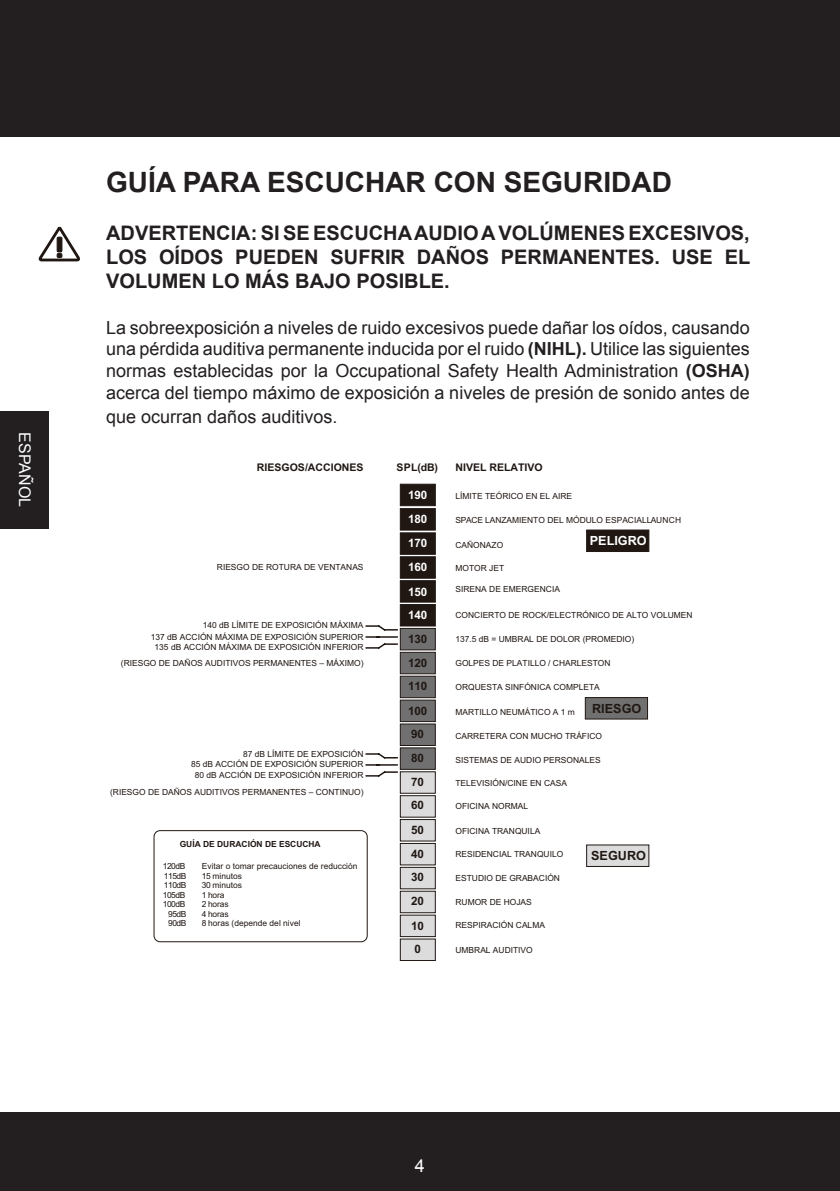
<style>
.page{position:relative;width:840px;height:1191px;background:#fff}
.page>*{position:absolute;margin:0;border:0;box-sizing:border-box;transform-origin:0 0}
.t1{font:700 28px "Arial";color:#231f20}
.t2{font:700 20px/24px "Arial";color:#231f20;text-align:justify}
.t3{font:18px/21.6px "Arial";color:#231f20;text-align:justify}
.t4{font:18px "Arial";color:#fff}
.t5{font:16px "Arial";color:#fff}
.t6{font:700 12.6px "Arial";color:#201713}
.t7{font:700 12.6px "Arial";color:#fff}
.t8{font:700 11.6px "Arial";letter-spacing:-.01em;color:#201713}
.t9{font:700 11.6px "Arial";letter-spacing:-.01em;color:#fff}
.t10{font:700 10.6px "Arial";color:#201713}
.t11{font:8.4px/9.4px "Arial";color:#201713;text-align:right}
.t12{font:8.4px/9.4px "Arial";letter-spacing:-.055em;color:#201713;text-align:right}
.t13{font:700 8.4px "Arial";color:#201713}
.s1{font-weight:700}
</style>
<div class="page">
<div style="left:0;top:0;width:839px;height:136px;background:#231f20"></div>
<div style="left:0;top:1111px;width:839px;height:80px;background:#231f20"></div>
<div style="left:0;top:411px;width:48px;height:118px;background:#231f20"></div>
<div style="left:400px;top:939px;width:35px;height:21px;background:#dcdcdd"></div>
<div style="left:400px;top:915px;width:35px;height:22px;background:#dcdcdd;border:1px solid #201713"></div>
<div style="left:400px;top:891px;width:35px;height:22px;background:#dcdcdd;border:1px solid #201713"></div>
<div style="left:400px;top:867px;width:35px;height:22px;background:#dcdcdd;border:1px solid #201713"></div>
<div style="left:400px;top:843px;width:35px;height:22px;background:#dcdcdd;border:1px solid #201713"></div>
<div style="left:400px;top:819px;width:35px;height:22px;background:#dcdcdd;border:1px solid #201713"></div>
<div style="left:400px;top:795px;width:35px;height:22px;background:#dcdcdd;border:1px solid #201713"></div>
<div style="left:400px;top:771px;width:35px;height:22px;background:#dcdcdd"></div>
<div style="left:586px;top:844px;width:62px;height:22px;background:#dcdcdd"></div>
<div style="left:400px;top:747px;width:35px;height:22px;background:#707070;border:1px solid #201713"></div>
<div style="left:400px;top:723px;width:35px;height:22px;background:#707070;border:1px solid #201713"></div>
<div style="left:400px;top:700px;width:35px;height:22px;background:#707070;border:1px solid #201713"></div>
<div style="left:400px;top:676px;width:35px;height:22px;background:#707070;border:1px solid #201713"></div>
<div style="left:400px;top:652px;width:35px;height:22px;background:#707070;border:1px solid #201713"></div>
<div style="left:400px;top:628px;width:35px;height:22px;background:#707070;border:1px solid #201713"></div>
<div style="left:584px;top:697px;width:63px;height:22px;background:#707070;border:1px solid #201713"></div>
<div style="left:400px;top:604px;width:35px;height:22px;background:#201713"></div>
<div style="left:400px;top:580px;width:35px;height:22px;background:#201713;border:1px solid #201713"></div>
<div style="left:400px;top:556px;width:35px;height:22px;background:#201713;border:1px solid #201713"></div>
<div style="left:400px;top:532px;width:35px;height:22px;background:#201713;border:1px solid #201713"></div>
<div style="left:400px;top:508px;width:35px;height:22px;background:#201713;border:1px solid #201713"></div>
<div style="left:400px;top:484px;width:35px;height:22px;background:#201713;border:1px solid #201713"></div>
<div style="left:586px;top:530px;width:62px;height:22px;background:#201713"></div>
<svg style="left:365px;top:625px;width:33px;height:152px"></svg>
<div style="left:154px;top:830px;width:213px;height:112px;border:1px solid #201713;border-radius:6px"></div>
<svg style="left:39px;top:227px;width:41px;height:34px"></svg>
<h3 class="t5" style="left:35px;top:432px;width:76px;rotate:90deg">ESPAÑOL</h3>
<h1 class="t1" style="left:106px;top:164px;width:567px">GUÍA PARA ESCUCHAR CON SEGURIDAD</h1>
<h2 class="t2" style="left:106px;top:222px;width:645px">ADVERTENCIA: SI SE ESCUCHA AUDIO A VOLÚMENES EXCESIVOS, LOS OÍDOS PUEDEN SUFRIR DAÑOS PERMANENTES. USE EL VOLUMEN LO MÁS BAJO POSIBLE.</h2>
<p class="t3" style="left:106px;top:317px;width:645px">La sobreexposición a niveles de ruido excesivos puede dañar los oídos, causando una pérdida auditiva permanente inducida por el ruido <span class="s1">(NIHL).</span> Utilice las siguientes normas establecidas por la Occupational Safety Health Administration <span class="s1">(OSHA) </span>acerca del tiempo máximo de exposición a niveles de presión de sonido antes de</p>
<h3 class="t3" style="left:106px;top:406px;width:233px">que ocurran daños auditivos.</h3>
<p class="t10" style="left:257px;top:461px;width:108px">RIESGOS/ACCIONES</p>
<p class="t10" style="left:396px;top:461px;width:43px">SPL(dB)</p>
<p class="t10" style="left:455px;top:461px;width:89px">NIVEL RELATIVO</p>
<h3 class="t9" style="left:408px;top:487px;width:21px">190</h3>
<p class="t11" style="left:455px;top:491px;width:118px">LÍMITE TEÓRICO EN EL AIRE</p>
<h3 class="t9" style="left:408px;top:511px;width:21px">180</h3>
<p class="t11" style="left:455px;top:515px;width:227px">SPACE LANZAMIENTO DEL MÓDULO ESPACIALLAUNCH</p>
<h3 class="t9" style="left:408px;top:535px;width:21px">170</h3>
<p class="t11" style="left:455px;top:540px;width:49px">CAÑONAZO</p>
<h3 class="t7" style="left:589px;top:532px;width:58px">PELIGRO</h3>
<h3 class="t9" style="left:408px;top:559px;width:21px">160</h3>
<p class="t11" style="left:217px;top:563px;width:148px">RIESGO DE ROTURA DE VENTANAS</p>
<p class="t11" style="left:455px;top:564px;width:50px">MOTOR JET</p>
<p class="t11" style="left:151px;top:619px;width:214px;line-height:11.6px">140 dB LÍMITE DE EXPOSICIÓN MÁXIMA<br>137 dB ACCIÓN MÁXIMA DE EXPOSICIÓN SUPERIOR</p>
<p class="t11" style="left:154px;top:643px;width:210px">135 dB ACCIÓN MÁXIMA DE EXPOSICIÓN INFERIOR</p>
<p class="t11" style="left:121px;top:658px;width:244px">(RIESGO DE DAÑOS AUDITIVOS PERMANENTES – MÁXIMO)</p>
<p class="t11" style="left:191px;top:748px;width:174px;line-height:10.6px">87 dB LÍMITE DE EXPOSICIÓN<br>85 dB ACCIÓN DE EXPOSICIÓN SUPERIOR<br>80 dB ACCIÓN DE EXPOSICIÓN INFERIOR</p>
<p class="t11" style="left:110px;top:787px;width:255px">(RIESGO DE DAÑOS AUDITIVOS PERMANENTES – CONTINUO)</p>
<p class="t13" style="left:180px;top:839px;width:142px">GUÍA DE DURACIÓN DE ESCUCHA</p>
<p class="t12" style="left:163px;top:862px;width:25px">120dB<br>115dB<br>110dB<br>105dB<br>100dB<br>95dB<br>90dB</p>
<p class="t11" style="left:202px;top:862px;width:157px;text-align:left">Evitar o tomar precauciones de reducción<br>15 minutos<br>30 minutos<br>1 hora<br>2 horas<br>4 horas<br>8 horas (depende del nivel</p>
<h3 class="t9" style="left:408px;top:584px;width:21px">150</h3>
<p class="t11" style="left:455px;top:585px;width:106px">SIRENA DE EMERGENCIA</p>
<h3 class="t9" style="left:408px;top:607px;width:21px">140</h3>
<p class="t11" style="left:455px;top:610px;width:238px">CONCIERTO DE ROCK/ELECTRÓNICO DE ALTO VOLUMEN</p>
<h3 class="t8" style="left:408px;top:631px;width:21px">130</h3>
<p class="t11" style="left:455px;top:634px;width:180px">137.5 dB = UMBRAL DE DOLOR (PROMEDIO)</p>
<h3 class="t8" style="left:408px;top:655px;width:21px">120</h3>
<h3 class="t8" style="left:408px;top:678px;width:21px">110</h3>
<h3 class="t8" style="left:408px;top:703px;width:21px">100</h3>
<h3 class="t8" style="left:411px;top:726px;width:14px">90</h3>
<p class="t11" style="left:455px;top:658px;width:156px">GOLPES DE PLATILLO / CHARLESTON</p>
<p class="t11" style="left:455px;top:683px;width:146px">ORQUESTA SINFÓNICA COMPLETA</p>
<p class="t11" style="left:455px;top:707px;width:121px">MARTILLO NEUMÁTICO A 1 m</p>
<p class="t11" style="left:455px;top:731px;width:148px">CARRETERA CON MUCHO TRÁFICO</p>
<h3 class="t6" style="left:592px;top:700px;width:51px">RIESGO</h3>
<h3 class="t8" style="left:411px;top:750px;width:14px">80</h3>
<p class="t11" style="left:455px;top:755px;width:147px">SISTEMAS DE AUDIO PERSONALES</p>
<h3 class="t8" style="left:411px;top:774px;width:14px">70</h3>
<p class="t11" style="left:455px;top:778px;width:113px">TELEVISIÓN/CINE EN CASA</p>
<h3 class="t8" style="left:411px;top:797px;width:14px">60</h3>
<p class="t11" style="left:455px;top:802px;width:74px">OFICINA NORMAL</p>
<h3 class="t8" style="left:411px;top:822px;width:14px">50</h3>
<h3 class="t8" style="left:411px;top:846px;width:14px">40</h3>
<p class="t11" style="left:455px;top:826px;width:86px">OFICINA TRANQUILA</p>
<p class="t11" style="left:455px;top:849px;width:109px">RESIDENCIAL TRANQUILO</p>
<h3 class="t6" style="left:591px;top:847px;width:56px">SEGURO</h3>
<h3 class="t8" style="left:411px;top:869px;width:14px">30</h3>
<p class="t11" style="left:455px;top:873px;width:106px">ESTUDIO DE GRABACIÓN</p>
<h3 class="t8" style="left:411px;top:893px;width:14px">20</h3>
<p class="t11" style="left:455px;top:897px;width:78px">RUMOR DE HOJAS</p>
<h3 class="t8" style="left:411px;top:917px;width:14px">10</h3>
<p class="t11" style="left:455px;top:921px;width:91px">RESPIRACIÓN CALMA</p>
<h3 class="t8" style="left:414px;top:941px;width:8px">0</h3>
<p class="t11" style="left:455px;top:945px;width:79px">UMBRAL AUDITIVO</p>
<h3 class="t4" style="left:415px;top:1153px;width:12px">4</h3>
</div>
